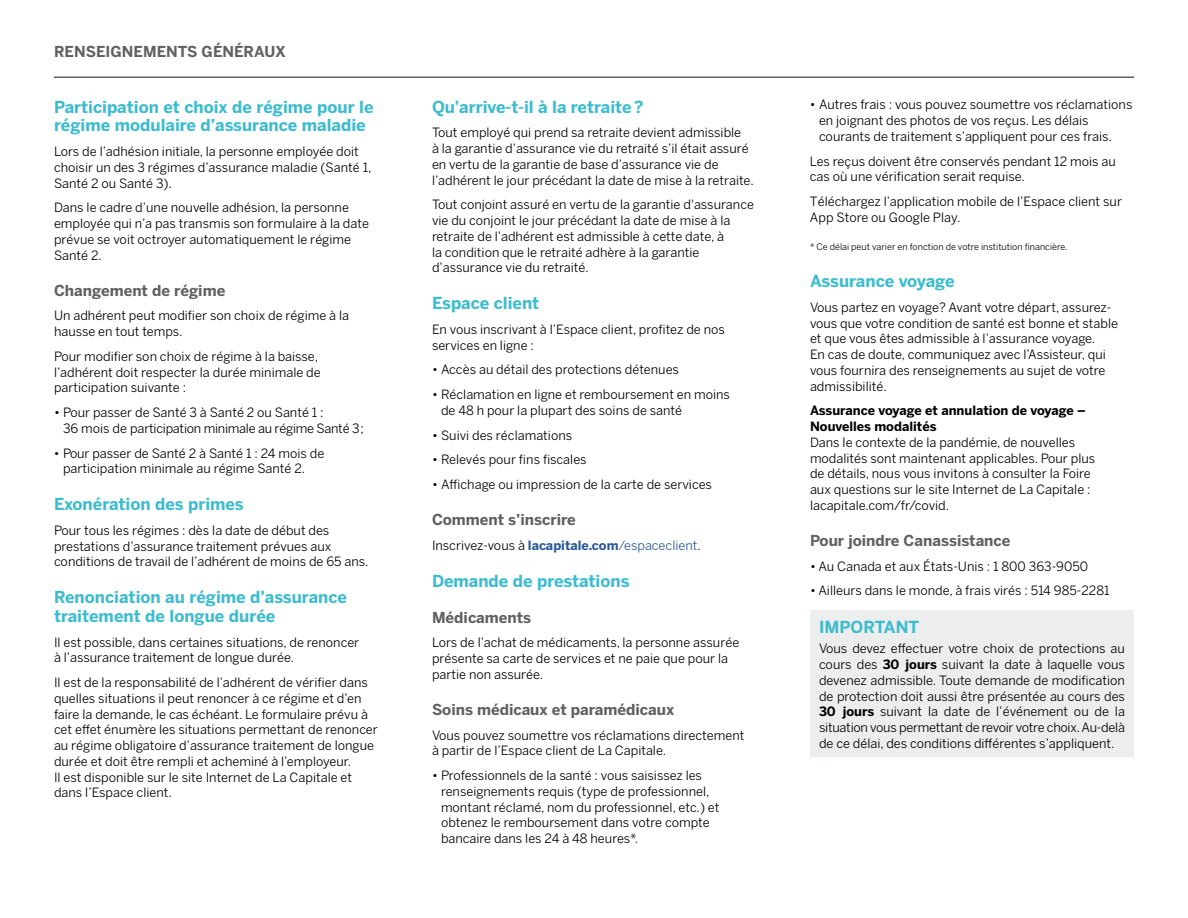
<style>
.page{position:relative;width:1188px;height:918px;background:#fff}
.page>*{position:absolute;margin:0;border:0;box-sizing:border-box;transform-origin:0 0}
.t1{font:700 16.5px/18.8px "Benton Sans";color:#3dbccf}
.t2{font:700 15px "Benton Sans";color:#606161}
.t3{font:12.75px/15.8px "Benton Sans";color:#000}
.t4{font:700 12.75px/15.8px "Benton Sans";color:#000}
.t5{font:9px "Benton Sans";color:#000}
.s1{font-weight:700;color:#285897}
.s2{color:#285897}
.s3{font-weight:700}
</style>
<div class="page">
<div style="left:810px;top:610px;width:324px;height:147px;background:#eceded"></div>
<hr style="left:54px;top:76px;width:1080px;height:2px;background:#606161">
<p class="t2" style="left:54px;top:43px;width:234px">RENSEIGNEMENTS GÉNÉRAUX</p>
<p class="t1" style="left:54px;top:97px;width:321px">Participation et choix de régime pour le régime modulaire d’assurance maladie</p>
<p class="t3" style="left:54px;top:143px;width:319px">Lors de l’adhésion initiale, la personne employée doit choisir un des 3 régimes d’assurance maladie (Santé 1,<br>Santé 2 ou Santé 3).</p>
<p class="t3" style="left:54px;top:200px;width:316px">Dans le cadre d’une nouvelle adhésion, la personne employée qui n’a pas transmis son formulaire à la date prévue se voit octroyer automatiquement le régime Santé 2.</p>
<p class="t2" style="left:54px;top:281px;width:173px">Changement de régime</p>
<p class="t3" style="left:54px;top:308px;width:297px">Un adhérent peut modifier son choix de régime à la hausse en tout temps.</p>
<p class="t3" style="left:54px;top:348px;width:268px">Pour modifier son choix de régime à la baisse, l’adhérent doit respecter la durée minimale de participation suivante :</p>
<p class="t3" style="left:63px;top:404px;width:303px;text-indent:-9px">• Pour passer de Santé 3 à Santé 2 ou Santé 1 :<br>36 mois de participation minimale au régime Santé 3;</p>
<p class="t3" style="left:63px;top:445px;width:263px;text-indent:-9px">• Pour passer de Santé 2 à Santé 1 : 24 mois de participation minimale au régime Santé 2.</p>
<p class="t1" style="left:54px;top:494px;width:191px">Exonération des primes</p>
<p class="t3" style="left:54px;top:522px;width:316px">Pour tous les régimes : dès la date de début des prestations d’assurance traitement prévues aux conditions de travail de l’adhérent de moins de 65 ans.</p>
<p class="t1" style="left:54px;top:587px;width:295px">Renonciation au régime d’assurance traitement de longue durée</p>
<p class="t3" style="left:54px;top:634px;width:307px">Il est possible, dans certaines situations, de renoncer à l’assurance traitement de longue durée.</p>
<p class="t3" style="left:54px;top:674px;width:325px">Il est de la responsabilité de l’adhérent de vérifier dans quelles situations il peut renoncer à ce régime et d’en faire la demande, le cas échéant. Le formulaire prévu à cet effet énumère les situations permettant de renoncer au régime obligatoire d’assurance traitement de longue durée et doit être rempli et acheminé à l’employeur.<br>Il est disponible sur le site Internet de La Capitale et dans l’Espace client.</p>
<p class="t1" style="left:432px;top:97px;width:213px">Qu’arrive-t-il à la retraite?</p>
<p class="t3" style="left:432px;top:125px;width:323px">Tout employé qui prend sa retraite devient admissible<br>à la garantie d’assurance vie du retraité s’il était assuré en vertu de la garantie de base d’assurance vie de l’adhérent le jour précédant la date de mise à la retraite.</p>
<p class="t3" style="left:432px;top:197px;width:323px">Tout conjoint assuré en vertu de la garantie d'assurance vie du conjoint le jour précédant la date de mise à la retraite de l’adhérent est admissible à cette date, à<br>la condition que le retraité adhère à la garantie d’assurance vie du retraité.</p>
<p class="t1" style="left:432px;top:293px;width:109px">Espace client</p>
<p class="t3" style="left:432px;top:321px;width:294px">En vous inscrivant à l’Espace client, profitez de nos services en ligne :</p>
<p class="t3" style="left:432px;top:362px;width:248px">• Accès au détail des protections détenues</p>
<p class="t3" style="left:441px;top:386px;width:291px;text-indent:-9px">• Réclamation en ligne et remboursement en moins de 48 h pour la plupart des soins de santé</p>
<p class="t3" style="left:432px;top:427px;width:142px">• Suivi des réclamations</p>
<p class="t3" style="left:432px;top:452px;width:156px">• Relevés pour fins fiscales</p>
<p class="t3" style="left:432px;top:476px;width:281px">• Affichage ou impression de la carte de services</p>
<p class="t2" style="left:432px;top:511px;width:145px">Comment s’inscrire</p>
<p class="t3" style="left:432px;top:537px;width:270px">Inscrivez-vous à <span class="s1">lacapitale.com</span><span class="s2">/espaceclient</span>.</p>
<p class="t1" style="left:432px;top:571px;width:199px">Demande de prestations</p>
<p class="t2" style="left:432px;top:608px;width:101px">Médicaments</p>
<p class="t3" style="left:432px;top:635px;width:309px">Lors de l’achat de médicaments, la personne assurée présente sa carte de services et ne paie que pour la partie non assurée.</p>
<p class="t2" style="left:432px;top:700px;width:244px">Soins médicaux et paramédicaux</p>
<p class="t3" style="left:432px;top:727px;width:314px">Vous pouvez soumettre vos réclamations directement à partir de l’Espace client de La Capitale.</p>
<p class="t3" style="left:441px;top:767px;width:280px;text-indent:-9px">• Professionnels de la santé : vous saisissez les renseignements requis (type de professionnel, montant réclamé, nom du professionnel, etc.) et obtenez le remboursement dans votre compte bancaire dans les 24 à 48 heures*.</p>
<p class="t3" style="left:819px;top:97px;width:315px;text-indent:-9px">• Autres frais : vous pouvez soumettre vos réclamations en joignant des photos de vos reçus. Les délais courants de traitement s’appliquent pour ces frais.</p>
<p class="t3" style="left:810px;top:153px;width:307px">Les reçus doivent être conservés pendant 12 mois au cas où une vérification serait requise.</p>
<p class="t3" style="left:810px;top:194px;width:314px">Téléchargez l’application mobile de l’Espace client sur<br>App Store ou Google Play.</p>
<p class="t5" style="left:810px;top:242px;width:259px">* Ce délai peut varier en fonction de votre institution financière.</p>
<p class="t1" style="left:810px;top:272px;width:146px">Assurance voyage</p>
<p class="t3" style="left:810px;top:299px;width:310px">Vous partez en voyage? Avant votre départ, assurez&shy;vous que votre condition de santé est bonne et stable et que vous êtes admissible à l’assurance voyage.<br>En cas de doute, communiquez avec l’Assisteur, qui vous fournira des renseignements au sujet de votre admissibilité.</p>
<p class="t4" style="left:810px;top:403px;width:277px">Assurance voyage et annulation de voyage –<br>Nouvelles modalités</p>
<p class="t3" style="left:810px;top:434px;width:287px">Dans le contexte de la pandémie, de nouvelles modalités sont maintenant applicables. Pour plus de détails, nous vous invitons à consulter la Foire aux questions sur le site Internet de La Capitale : lacapitale.com/fr/covid.</p>
<p class="t2" style="left:810px;top:532px;width:202px">Pour joindre Canassistance</p>
<p class="t3" style="left:810px;top:558px;width:280px">• Au Canada et aux États-Unis : 1 800 363-9050</p>
<p class="t3" style="left:810px;top:583px;width:301px">• Ailleurs dans le monde, à frais virés : 514 985-2281</p>
<p class="t1" style="left:819px;top:617px;width:102px">IMPORTANT</p>
<p class="t3" style="left:819px;top:641px;width:308px;text-align:justify">Vous devez effectuer votre choix de protections au cours des <span class="s3">30 jours</span> suivant la date à laquelle vous devenez admissible. Toute demande de modification de protection doit aussi être présentée au cours des <span class="s3">30 jours</span> suivant la date de l’événement ou de la situation vous permettant de revoir votre choix. Au-delà de ce délai, des conditions différentes s’appliquent.</p>
</div>
